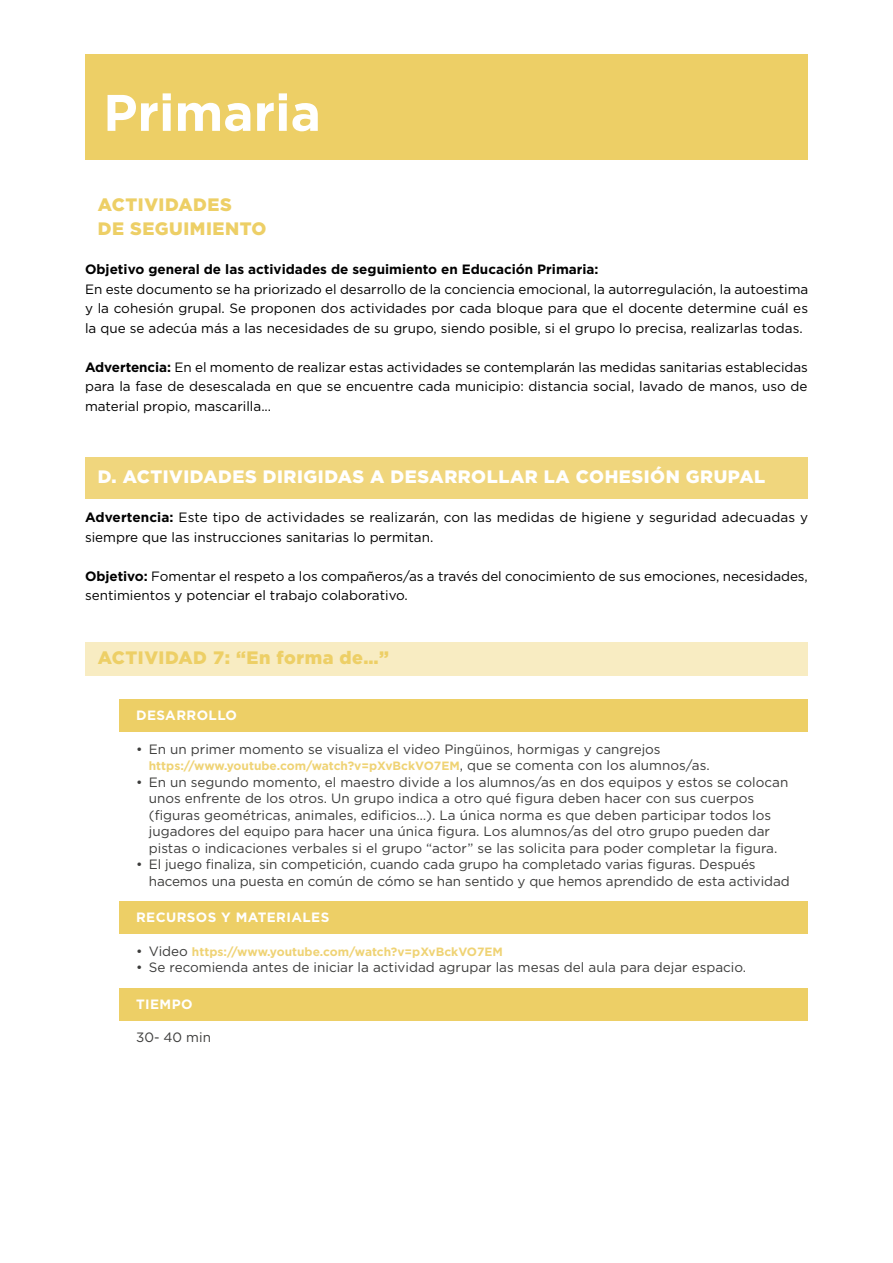
<style>
.page{position:relative;width:893px;height:1263px;background:#fff}
.page>*{position:absolute;margin:0;border:0;box-sizing:border-box;transform-origin:0 0}
.t1{font:700 51.3px "Gotham";color:#fff}
.t2{font:900 18px "Gotham";letter-spacing:.03em;color:#fff}
.t3{font:900 18px/24px "Gotham";letter-spacing:.03em;color:#edcf66}
.t4{font:13.5px/19.5px "Gotham";color:#000;text-align:justify}
.t5{font:13.5px/16.5px "Gotham";color:#3c3c3b}
.t6{font:700 13.5px "Gotham";color:#000}
.t7{font:700 13.5px "Gotham";letter-spacing:.03em;color:#fff}
.t8{font:700 12px "Gotham";color:#efd375}
.s1{font-weight:700}
.s2{font-weight:400;font-size:13.5px;color:#3c3c3b}
</style>
<div class="page">
<div style="left:85px;top:457px;width:723px;height:42px;background:#f0d67d"></div>
<div style="left:85px;top:643px;width:723px;height:33px;background:#f8ecc2"></div>
<div style="left:119px;top:699px;width:689px;height:33px;background:#edcf66"></div>
<div style="left:119px;top:901px;width:689px;height:33px;background:#edcf66"></div>
<div style="left:119px;top:988px;width:689px;height:32px;background:#edcf66"></div>
<div style="left:85px;top:54px;width:723px;height:106px;background:#edcf66"></div>
<h1 class="t1" style="left:103px;top:83px;width:219px">Primaria</h1>
<h2 class="t3" style="left:98px;top:192px;width:170px">ACTIVIDADES<br>DE SEGUIMIENTO</h2>
<p class="t6" style="left:85px;top:261px;width:515px">Objetivo general de las actividades de seguimiento en Educación Primaria:</p>
<p class="t4" style="left:85px;top:279px;width:725px">En este documento se ha priorizado el desarrollo de la conciencia emocional, la autorregulación, la autoestima y la cohesión grupal. Se proponen dos actividades por cada bloque para que el docente determine cuál es la que se adecúa más a las necesidades de su grupo, siendo posible, si el grupo lo precisa, realizarlas todas.</p>
<p class="t4" style="left:85px;top:357px;width:724px"><span class="s1">Advertencia:</span> En el momento de realizar estas actividades se contemplarán las medidas sanitarias establecidas para la fase de desescalada en que se encuentre cada municipio: distancia social, lavado de manos, uso de material propio, mascarilla...</p>
<h2 class="t2" style="left:98px;top:466px;width:669px">D. ACTIVIDADES DIRIGIDAS A DESARROLLAR LA COHESIÓN GRUPAL</h2>
<p class="t4" style="left:85px;top:507px;width:725px"><span class="s1">Advertencia:</span> Este tipo de actividades se realizarán, con las medidas de higiene y seguridad adecuadas y siempre que las instrucciones sanitarias lo permitan.</p>
<p class="t4" style="left:85px;top:566px;width:724px"><span class="s1">Objetivo:</span> Fomentar el respeto a los compañeros/as a través del conocimiento de sus emociones, necesidades, sentimientos y potenciar el trabajo colaborativo.</p>
<h2 class="t3" style="left:98px;top:645px;width:293px">ACTIVIDAD 7: “En forma de…”</h2>
<p class="t7" style="left:136px;top:708px;width:102px">DESARROLLO</p>
<p class="t5" style="left:136px;top:741px;width:526px">• En un primer momento se visualiza el video Pingüinos, hormigas y cangrejos</p>
<p class="t8" style="left:149px;top:759px;width:562px">https://www.youtube.com/watch?v=pXvBckVO7EM<span class="s2">, que se comenta con los alumnos/as.</span></p>
<p class="t5" style="left:149px;top:774px;width:641px;text-indent:-13px">• En un segundo momento, el maestro divide a los alumnos/as en dos equipos y estos se colocan unos enfrente de los otros. Un grupo indica a otro qué figura deben hacer con sus cuerpos (figuras geométricas, animales, edificios…). La única norma es que deben participar todos los jugadores del equipo para hacer una única figura. Los alumnos/as del otro grupo pueden dar pistas o indicaciones verbales si el grupo “actor” se las solicita para poder completar la figura.</p>
<p class="t5" style="left:149px;top:856px;width:642px;text-indent:-13px">• El juego finaliza, sin competición, cuando cada grupo ha completado varias figuras. Después hacemos una puesta en común de cómo se han sentido y que hemos aprendido de esta actividad</p>
<p class="t7" style="left:136px;top:910px;width:195px">RECURSOS Y MATERIALES</p>
<p class="t8" style="left:136px;top:945px;width:368px"><span class="s2">• Video</span> https://www.youtube.com/watch?v=pXvBckVO7EM</p>
<p class="t5" style="left:136px;top:959px;width:612px">• Se recomienda antes de iniciar la actividad agrupar las mesas del aula para dejar espacio.</p>
<p class="t7" style="left:136px;top:996px;width:58px">TIEMPO</p>
<p class="t5" style="left:136px;top:1029px;width:76px">30- 40 min</p>
</div>
